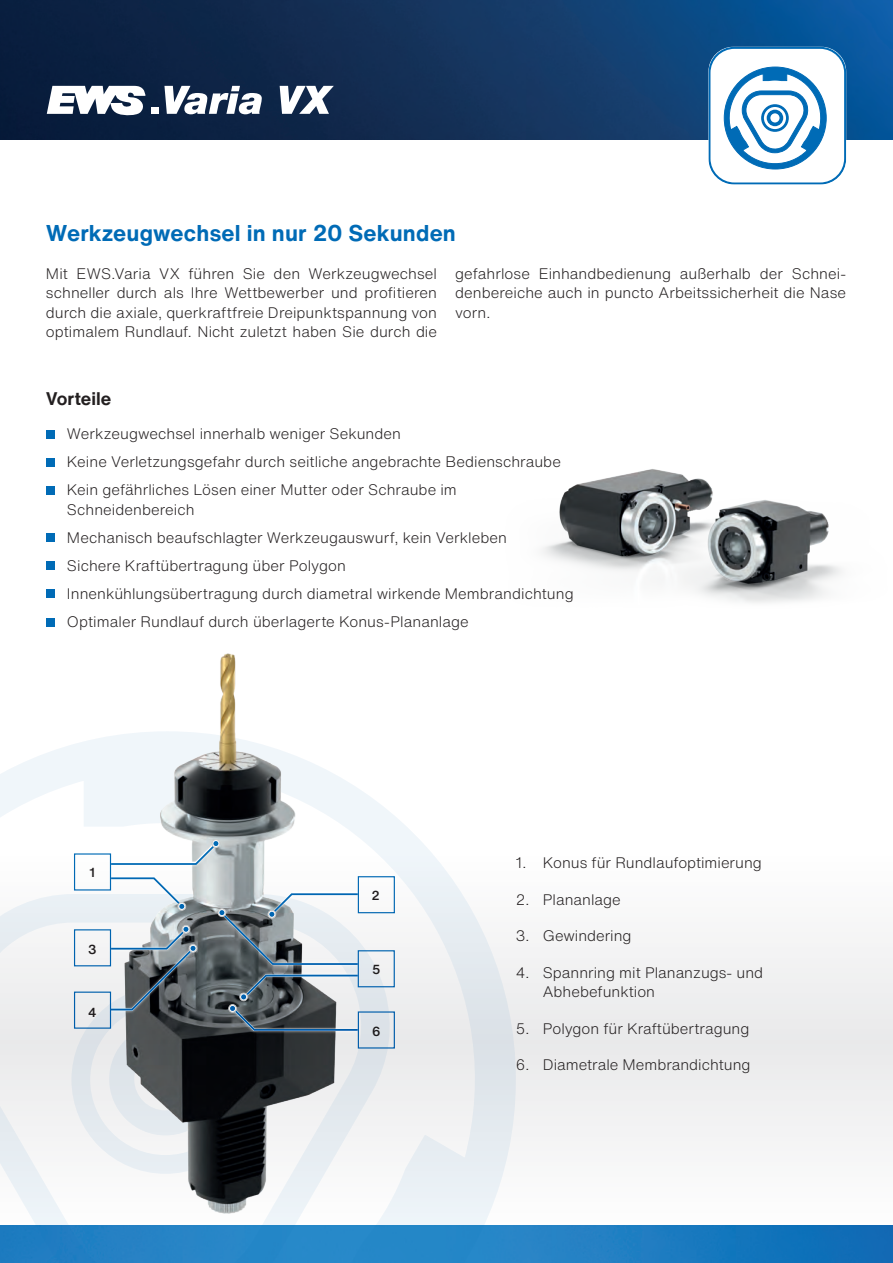
<style>
.page{position:relative;width:893px;height:1263px;background:#fff}
.page>*{position:absolute;margin:0;border:0;box-sizing:border-box;transform-origin:0 0}
.t1{font:700 22.5px "Helvetica Now Text";letter-spacing:.005em;color:#006bb6}
.t2{font:700 18px "Helvetica Now Text";color:#231f20}
.t3{font:300 15px/28px "Helvetica Now Text";color:#231f20}
.t4{font:500 12.9px "Helvetica Now Text";color:#231f20}
</style>
<div class="page">
<img style="left:0;top:0;width:893px;height:140px">
<svg style="left:708px;top:47px;width:138px;height:138px"></svg>
<svg style="left:47px;top:86px;width:99px;height:29px"></svg>
<svg style="left:164px;top:86px;width:98px;height:28px"></svg>
<svg style="left:280px;top:86px;width:54px;height:28px"></svg>
<div style="left:151px;top:107px;width:8px;height:7px;background:#fff"></div>
<img style="left:542px;top:469px;width:300px;height:134px">
<img style="left:57px;top:653px;width:320px;height:149px">
<svg style="left:0;top:802px;width:893px;height:461px"></svg>
<div style="left:46px;top:430px;width:9px;height:9px;background:#006bb6"></div>
<div style="left:46px;top:458px;width:9px;height:9px;background:#006bb6"></div>
<div style="left:46px;top:486px;width:9px;height:9px;background:#006bb6"></div>
<div style="left:46px;top:533px;width:9px;height:9px;background:#006bb6"></div>
<div style="left:46px;top:561px;width:9px;height:9px;background:#006bb6"></div>
<div style="left:46px;top:589px;width:9px;height:9px;background:#006bb6"></div>
<div style="left:46px;top:618px;width:9px;height:9px;background:#006bb6"></div>
<h1 class="t1" style="left:46px;top:216px;width:411px">Werkzeugwechsel in nur 20 Sekunden</h1>
<p class="t3" style="left:46px;top:263px;width:393px;line-height:19.5px;text-align:justify">Mit EWS.Varia VX führen Sie den Werkzeugwechsel schneller durch als Ihre Wettbewerber und profitieren durch die axiale, querkraftfreie Dreipunktspannung von optimalem Rundlauf. Nicht zuletzt haben Sie durch die</p>
<p class="t3" style="left:455px;top:263px;width:393px;line-height:19.5px;text-align:justify">gefahrlose Einhandbedienung außerhalb der Schnei&shy;denbereiche auch in puncto Arbeitssicherheit die Nase vorn.</p>
<p class="t2" style="left:46px;top:385px;width:67px">Vorteile</p>
<p class="t3" style="left:67px;top:419px;width:495px">Werkzeugwechsel innerhalb weniger Sekunden<br>Keine Verletzungsgefahr durch seitliche angebrachte Bedienschraube<br>Kein gefährliches Lösen einer Mutter oder Schraube im</p>
<p class="t3" style="left:67px;top:495px;width:508px">Schneidenbereich<br>Mechanisch beaufschlagter Werkzeugauswurf, kein Verkleben<br>Sichere Kraftübertragung über Polygon<br>Innenkühlungsübertragung durch diametral wirkende Membrandichtung Optimaler Rundlauf durch überlagerte Konus-Plananlage</p>
<p class="t4" style="left:90px;top:863px;width:7px">1</p>
<p class="t4" style="left:88px;top:939px;width:10px">3</p>
<p class="t4" style="left:88px;top:1003px;width:10px">4</p>
<p class="t4" style="left:371px;top:886px;width:10px">2</p>
<p class="t4" style="left:372px;top:960px;width:10px">5</p>
<p class="t4" style="left:372px;top:1021px;width:10px">6</p>
<p class="t3" style="left:516px;top:848px;width:247px">1. Konus für Rundlaufoptimierung</p>
<p class="t3" style="left:516px;top:885px;width:106px">2. Plananlage</p>
<p class="t3" style="left:516px;top:921px;width:117px">3. Gewindering</p>
<p class="t3" style="left:543px;top:962px;width:222px;line-height:19.5px;text-indent:-27px">4. Spannring mit Plananzugs- und<br>Abhebefunktion</p>
<p class="t3" style="left:516px;top:1014px;width:235px">5. Polygon für Kraftübertragung</p>
<p class="t3" style="left:516px;top:1050px;width:236px">6. Diametrale Membrandichtung</p>
</div>
